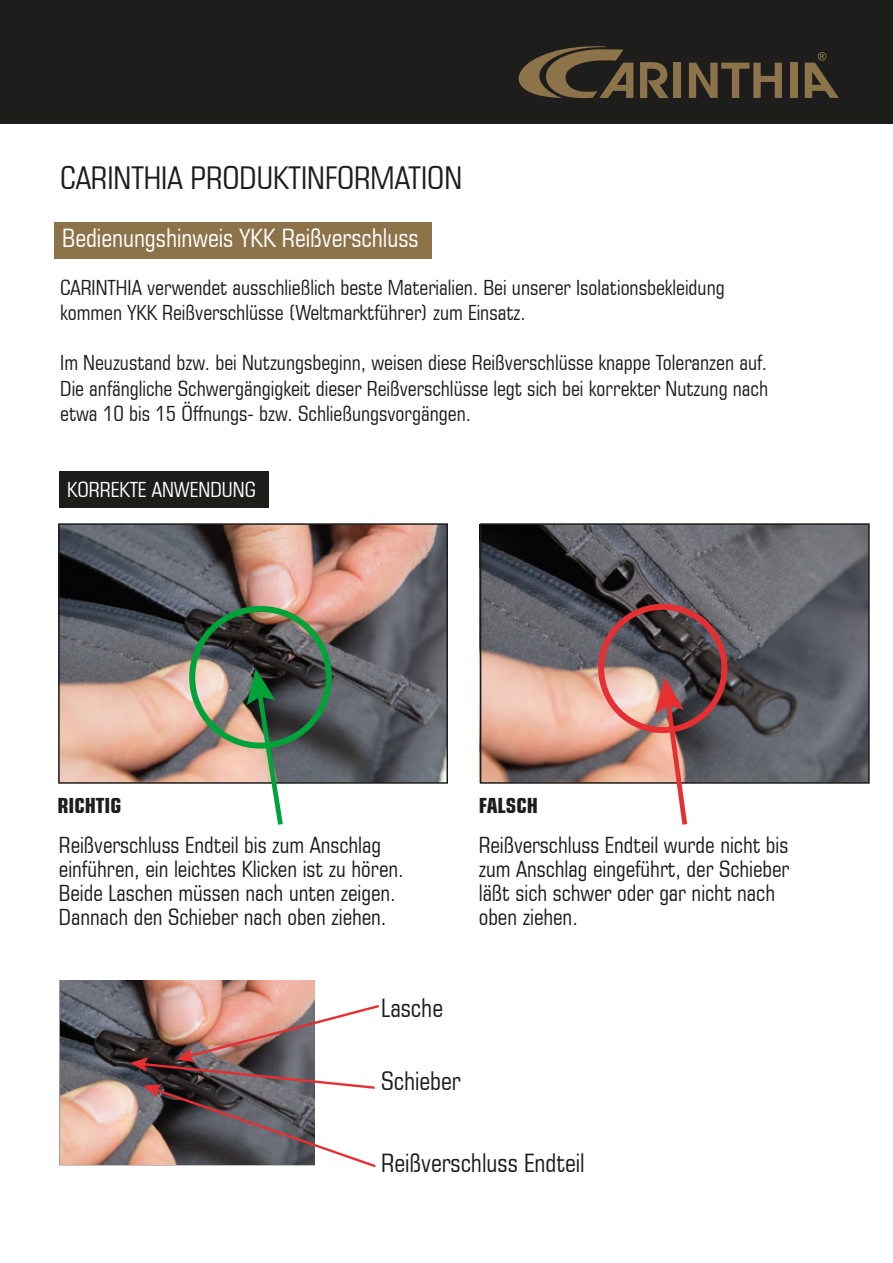
<style>
.page{position:relative;width:893px;height:1263px;background:#fff}
.page>*{position:absolute;margin:0;border:0;box-sizing:border-box;transform-origin:0 0}
.t1{font:condensed 31.5px "Square 721 BT";color:#1d1d1b}
.t2{font:condensed 25.5px "Square 721 BT";color:#1d1d1b}
.t3{font:condensed 25.5px "Square 721 BT";color:#fff}
.t4{font:condensed 22.5px/24px "Square 721 BT";color:#1d1d1b}
.t5{font:condensed 21px/25.2px "Square 721 BT";color:#1d1d1b}
.t6{font:condensed 21px "Square 721 BT";color:#fff}
.t7{font:700 condensed 21px "Square 721 BT";color:#1d1d1b}
</style>
<div class="page">
<div style="left:0;top:0;width:893px;height:123px;background:#1d1d1b"></div>
<div style="left:54px;top:222px;width:377px;height:37px;background:#8d734a"></div>
<div style="left:674px;top:63px;width:7px;height:35px;background:#8d734a"></div>
<svg style="left:689px;top:63px;width:93px;height:35px"></svg>
<div style="left:790px;top:63px;width:7px;height:35px;background:#8d734a"></div>
<svg style="left:640px;top:62px;width:28px;height:36px"></svg>
<svg style="left:518px;top:46px;width:115px;height:52px"></svg>
<svg style="left:805px;top:52px;width:34px;height:46px"></svg>
<img style="left:483px;top:526px;width:384px;height:255px">
<img style="left:61px;top:526px;width:384px;height:255px">
<div style="left:58px;top:523px;width:390px;height:261px;border:2px solid #1d1d1b"></div>
<div style="left:480px;top:523px;width:390px;height:261px;border:2px solid #1d1d1b"></div>
<div style="left:598px;top:604px;width:129px;height:129px;border:6px solid #e62f32;border-radius:50%"></div>
<div style="left:189px;top:606px;width:143px;height:143px;border:6px solid #00a33a;border-radius:50%"></div>
<svg style="left:247px;top:668px;width:36px;height:157px"></svg>
<svg style="left:655px;top:677px;width:32px;height:148px"></svg>
<img style="left:60px;top:981px;width:254px;height:183px">
<svg style="left:130px;top:1005px;width:249px;height:162px"></svg>
<div style="left:59px;top:471px;width:210px;height:37px;background:#1d1d1b"></div>
<h1 class="t1" style="left:60px;top:158px;width:403px">CARINTHIA PRODUKTINFORMATION</h1>
<p class="t3" style="left:62px;top:223px;width:358px">Bedienungshinweis YKK Reißverschluss</p>
<p class="t5" style="left:60px;top:275px;width:666px">CARINTHIA verwendet ausschließlich beste Materialien. Bei unserer Isolationsbekleidung kommen YKK Reißverschlüsse (Weltmarktführer) zum Einsatz.</p>
<p class="t5" style="left:60px;top:350px;width:709px;text-align:justify">Im Neuzustand bzw. bei Nutzungsbeginn, weisen diese Reißverschlüsse knappe Toleranzen auf.<br>Die anfängliche Schwergängigkeit dieser Reißverschlüsse legt sich bei korrekter Nutzung nach etwa 10 bis 15 Öffnungs- bzw. Schließungsvorgängen.</p>
<p class="t6" style="left:67px;top:477px;width:190px">KORREKTE ANWENDUNG</p>
<p class="t7" style="left:57px;top:792px;width:66px">RICHTIG</p>
<p class="t7" style="left:479px;top:792px;width:61px">FALSCH</p>
<p class="t4" style="left:59px;top:832px;width:346px">Reißverschluss Endteil bis zum Anschlag einführen, ein leichtes Klicken ist zu hören.<br>Beide Laschen müssen nach unten zeigen.<br>Dannach den Schieber nach oben ziehen.</p>
<p class="t4" style="left:479px;top:832px;width:312px">Reißverschluss Endteil wurde nicht bis zum Anschlag eingeführt, der Schieber läßt sich schwer oder gar nicht nach oben ziehen.</p>
<p class="t2" style="left:381px;top:993px;width:63px">Lasche</p>
<p class="t2" style="left:381px;top:1066px;width:81px">Schieber</p>
<p class="t2" style="left:381px;top:1147px;width:205px">Reißverschluss Endteil</p>
</div>
